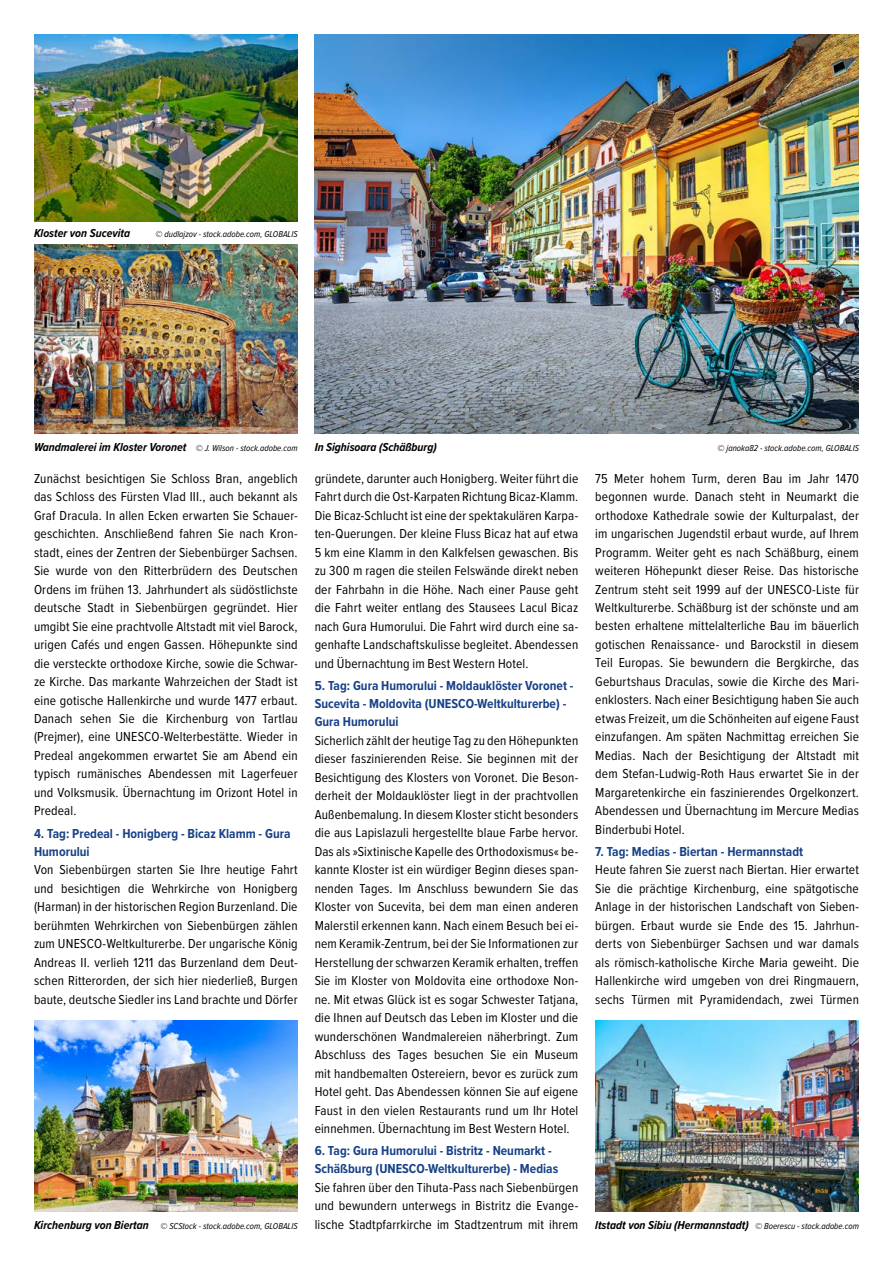
<style>
.page{position:relative;width:893px;height:1263px;background:#fff}
.page>*{position:absolute;margin:0;border:0;box-sizing:border-box;transform-origin:0 0}
.t1{font:13.5px/18.5px "Proxima Nova Cond";letter-spacing:.01em;color:#000;text-align:justify}
.t2{font:700 13.5px/18px "Proxima Nova Cond";color:#184287}
.t3{font:italic 700 12px "Proxima Nova Cond";color:#000}
.t4{font:italic 9px "Proxima Nova Cond";color:#000}
.s1{font-weight:400;font-size:9px}
.s2{font-weight:700;font-size:12px}
</style>
<div class="page">
<img style="left:315px;top:34px;width:544px;height:400px">
<img style="left:34px;top:34px;width:264px;height:187px">
<img style="left:34px;top:244px;width:264px;height:190px">
<img style="left:34px;top:1020px;width:264px;height:192px">
<img style="left:595px;top:1020px;width:264px;height:192px">
<p class="t3" style="left:34px;top:224px;width:98px">Kloster von Sucevita</p>
<p class="t4" style="left:156px;top:227px;width:144px">© dudlajzov - stock.adobe.com, GLOBALIS</p>
<p class="t3" style="left:34px;top:438px;width:265px">Wandmalerei im Kloster Voronet <span class="s1">© J. Wilson - stock.adobe.com</span></p>
<p class="t3" style="left:315px;top:438px;width:124px">In Sighisoara (Schäßburg)</p>
<p class="t4" style="left:718px;top:441px;width:143px">© janoka82 - stock.adobe.com, GLOBALIS</p>
<p class="t1" style="left:595px;top:468px;width:265px">75 Meter hohem Turm, deren Bau im Jahr 1470 begonnen wurde. Danach steht in Neumarkt die orthodoxe Kathedrale sowie der Kulturpalast, der im ungarischen Jugendstil erbaut wurde, auf Ihrem Programm. Weiter geht es nach Schäßburg, einem weiteren Höhepunkt dieser Reise. Das historische Zentrum steht seit 1999 auf der UNESCO-Liste für Weltkulturerbe. Schäßburg ist der schönste und am besten erhaltene mittelalterliche Bau im bäuerlich gotischen Renaissance- und Barockstil in diesem Teil Europas. Sie bewundern die Bergkirche, das Geburtshaus Draculas, sowie die Kirche des Mari&shy;enklosters. Nach einer Besichtigung haben Sie auch etwas Freizeit, um die Schönheiten auf eigene Faust einzufangen. Am späten Nachmittag erreichen Sie Medias. Nach der Besichtigung der Altstadt mit dem Stefan-Ludwig-Roth Haus erwartet Sie in der Margaretenkirche ein faszinierendes Orgelkonzert.<br>Abendessen und Übernachtung im Mercure Medias Binderbubi Hotel.</p>
<p class="t2" style="left:595px;top:842px;width:209px">7. Tag: Medias - Biertan - Hermannstadt</p>
<p class="t1" style="left:595px;top:860px;width:265px">Heute fahren Sie zuerst nach Biertan. Hier erwartet Sie die prächtige Kirchenburg, eine spätgotische Anlage in der historischen Landschaft von Sieben&shy;bürgen. Erbaut wurde sie Ende des 15. Jahrhun&shy;derts von Siebenbürger Sachsen und war damals als römisch-katholische Kirche Maria geweiht. Die Hallenkirche wird umgeben von drei Ringmauern, sechs Türmen mit Pyramidendach, zwei Türmen</p>
<p class="t1" style="left:34px;top:468px;width:265px">Zunächst besichtigen Sie Schloss Bran, angeblich das Schloss des Fürsten Vlad III., auch bekannt als Graf Dracula. In allen Ecken erwarten Sie Schauer&shy;geschichten. Anschließend fahren Sie nach Kron&shy;stadt, eines der Zentren der Siebenbürger Sachsen.<br>Sie wurde von den Ritterbrüdern des Deutschen Ordens im frühen 13. Jahrhundert als südöstlichste deutsche Stadt in Siebenbürgen gegründet. Hier umgibt Sie eine prachtvolle Altstadt mit viel Barock, urigen Cafés und engen Gassen. Höhepunkte sind die versteckte orthodoxe Kirche, sowie die Schwar&shy;ze Kirche. Das markante Wahrzeichen der Stadt ist eine gotische Hallenkirche und wurde 1477 erbaut.<br>Danach sehen Sie die Kirchenburg von Tartlau (Prejmer), eine UNESCO-Welterbestätte. Wieder in Predeal angekommen erwartet Sie am Abend ein typisch rumänisches Abendessen mit Lagerfeuer und Volksmusik. Übernachtung im Orizont Hotel in Predeal.</p>
<p class="t2" style="left:34px;top:824px;width:258px">4. Tag: Predeal - Honigberg - Bicaz Klamm - Gura<br>Humorului</p>
<p class="t1" style="left:34px;top:860px;width:265px">Von Siebenbürgen starten Sie Ihre heutige Fahrt und besichtigen die Wehrkirche von Honigberg (Harman) in der historischen Region Burzenland. Die berühmten Wehrkirchen von Siebenbürgen zählen zum UNESCO-Weltkulturerbe. Der ungarische König Andreas II. verlieh 1211 das Burzenland dem Deut&shy;schen Ritterorden, der sich hier niederließ, Burgen baute, deutsche Siedler ins Land brachte und Dörfer</p>
<p class="t1" style="left:315px;top:468px;width:265px">gründete, darunter auch Honigberg. Weiter führt die Fahrt durch die Ost-Karpaten Richtung Bicaz-Klamm.<br>Die Bicaz-Schlucht ist eine der spektakulären Karpa&shy;ten-Querungen. Der kleine Fluss Bicaz hat auf etwa 5 km eine Klamm in den Kalkfelsen gewaschen. Bis zu 300 m ragen die steilen Felswände direkt neben der Fahrbahn in die Höhe. Nach einer Pause geht die Fahrt weiter entlang des Stausees Lacul Bicaz nach Gura Humorului. Die Fahrt wird durch eine sa&shy;genhafte Landschaftskulisse begleitet. Abendessen und Übernachtung im Best Western Hotel.</p>
<p class="t2" style="left:315px;top:676px;width:260px">5. Tag: Gura Humorului - Moldauklöster Voronet -<br>Sucevita - Moldovita (UNESCO-Weltkulturerbe) -<br>Gura Humorului</p>
<p class="t1" style="left:315px;top:730px;width:265px">Sicherlich zählt der heutige Tag zu den Höhepunkten dieser faszinierenden Reise. Sie beginnen mit der Besichtigung des Klosters von Voronet. Die Beson&shy;derheit der Moldauklöster liegt in der prachtvollen Außenbemalung. In diesem Kloster sticht besonders die aus Lapislazuli hergestellte blaue Farbe hervor.<br>Das als »Sixtinische Kapelle des Orthodoxismus« be&shy;kannte Kloster ist ein würdiger Beginn dieses span&shy;nenden Tages. Im Anschluss bewundern Sie das Kloster von Sucevita, bei dem man einen anderen Malerstil erkennen kann. Nach einem Besuch bei ei&shy;nem Keramik-Zentrum, bei der Sie Informationen zur Herstellung der schwarzen Keramik erhalten, treffen Sie im Kloster von Moldovita eine orthodoxe Non&shy;ne. Mit etwas Glück ist es sogar Schwester Tatjana, die Ihnen auf Deutsch das Leben im Kloster und die wunderschönen Wandmalereien näherbringt. Zum Abschluss des Tages besuchen Sie ein Museum mit handbemalten Ostereiern, bevor es zurück zum Hotel geht. Das Abendessen können Sie auf eigene Faust in den vielen Restaurants rund um Ihr Hotel einnehmen. Übernachtung im Best Western Hotel.</p>
<p class="t2" style="left:315px;top:1141px;width:245px">6. Tag: Gura Humorului - Bistritz - Neumarkt -<br>Schäßburg (UNESCO-Weltkulturerbe) - Medias</p>
<p class="t1" style="left:315px;top:1177px;width:265px">Sie fahren über den Tihuta-Pass nach Siebenbürgen und bewundern unterwegs in Bistritz die Evange&shy;lische Stadtpfarrkirche im Stadtzentrum mit ihrem</p>
<p class="t4" style="left:34px;top:1219px;width:265px"><span class="s2">Kirchenburg von Biertan</span> © SCStock - stock.adobe.com, GLOBALIS</p>
<p class="t3" style="left:595px;top:1216px;width:265px">ltstadt von Sibiu (Hermannstadt) <span class="s1">© Boerescu - stock.adobe.com</span></p>
</div>
